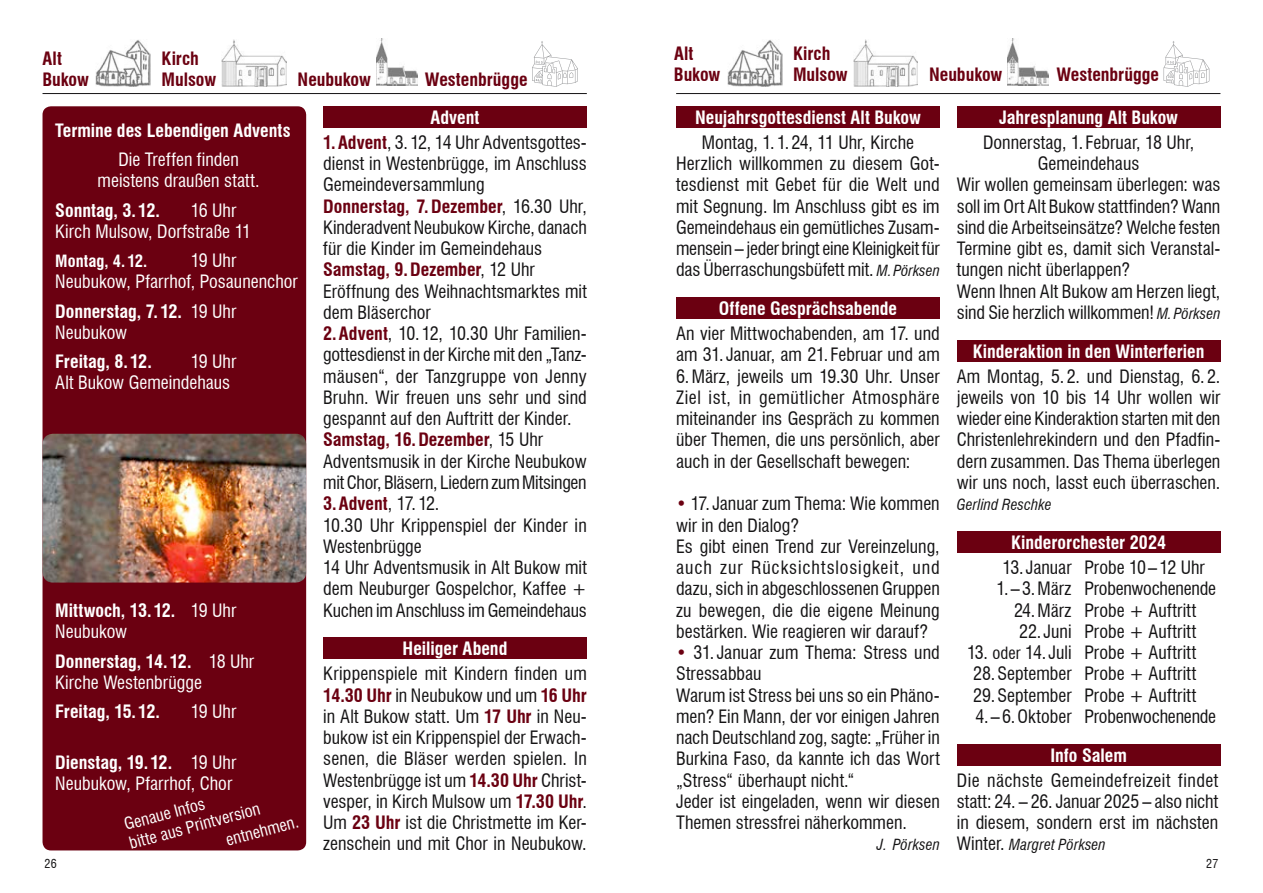
<style>
.page{position:relative;width:1263px;height:893px;background:#fff}
.page>*{position:absolute;margin:0;border:0;box-sizing:border-box;transform-origin:0 0}
.t1{font:condensed 18px/21.3px "Swiss 721 BT";color:#141314;text-align:justify}
.t2{font:700 condensed 18px/21px "Swiss 721 BT";color:#fff}
.t3{font:condensed 18px/21px "Swiss 721 BT";color:#fff}
.t4{font:700 condensed 18px "Swiss 721 BT";letter-spacing:-.005em;color:#6b0011}
.t5{font:condensed 16.5px/19.5px "Swiss 721 BT";color:#fff}
.t6{font:700 condensed 16.5px "Swiss 721 BT";letter-spacing:.005em;color:#fff}
.t7{font:italic condensed 15px "Swiss 721 BT";letter-spacing:.01em;color:#141314}
.t8{font:condensed 12px "Swiss 721 BT";color:#141314}
.s1{font-weight:400}
.s2{font-weight:700}
.s3{font-weight:700;color:#6b0011}
.s4{font-style:italic;font-size:15px}
.s5{color:#6b0011}
.s6{font-size:16.5px}
.s7{font-style:normal;font-size:18px}
</style>
<div class="page">
<hr style="left:43px;top:93px;width:544px;height:1px;background:#141314">
<hr style="left:676px;top:93px;width:544px;height:1px;background:#141314">
<img style="left:96px;top:40px;width:55px;height:46px">
<img style="left:727px;top:40px;width:55px;height:46px">
<img style="left:222px;top:39px;width:64px;height:47px">
<img style="left:853px;top:39px;width:65px;height:47px">
<img style="left:376px;top:38px;width:41px;height:47px">
<img style="left:1008px;top:38px;width:41px;height:47px">
<svg style="left:532px;top:41px;width:46px;height:46px"></svg>
<svg style="left:1163px;top:41px;width:46px;height:46px"></svg>
<div style="left:323px;top:106px;width:264px;height:22px;background:#6b0011"></div>
<div style="left:323px;top:638px;width:264px;height:21px;background:#6b0011"></div>
<div style="left:676px;top:106px;width:264px;height:22px;background:#6b0011"></div>
<div style="left:676px;top:298px;width:264px;height:21px;background:#6b0011"></div>
<div style="left:957px;top:106px;width:263px;height:22px;background:#6b0011"></div>
<div style="left:957px;top:340px;width:263px;height:21px;background:#6b0011"></div>
<div style="left:957px;top:531px;width:263px;height:22px;background:#6b0011"></div>
<div style="left:957px;top:744px;width:263px;height:21px;background:#6b0011"></div>
<div style="left:43px;top:106px;width:263px;height:744px;background:#6b0011;border-radius:9px"></div>
<img style="left:43px;top:434px;width:263px;height:149px">
<p class="t4" style="left:43px;top:47px;width:21px">Alt</p>
<p class="t4" style="left:162px;top:47px;width:39px">Kirch</p>
<p class="t4" style="left:42px;top:68px;width:48px">Bukow</p>
<p class="t4" style="left:162px;top:68px;width:56px">Mulsow</p>
<p class="t4" style="left:298px;top:68px;width:75px">Neubukow</p>
<p class="t4" style="left:425px;top:68px;width:104px">Westenbrügge</p>
<p class="t4" style="left:674px;top:43px;width:21px">Alt</p>
<p class="t4" style="left:793px;top:43px;width:39px">Kirch</p>
<p class="t4" style="left:674px;top:64px;width:48px">Bukow</p>
<p class="t4" style="left:793px;top:64px;width:56px">Mulsow</p>
<p class="t4" style="left:929px;top:64px;width:75px">Neubukow</p>
<p class="t4" style="left:1056px;top:64px;width:104px">Westenbrügge</p>
<p class="t2" style="left:55px;top:120px;width:237px">Termine des Lebendigen Advents</p>
<p class="t3" style="left:98px;top:149px;width:163px;text-align:center">Die Treffen finden meistens draußen statt.</p>
<p class="t2" style="left:55px;top:200px;width:106px">Sonntag, 3. 12.</p>
<p class="t3" style="left:55px;top:200px;width:197px;text-indent:136px">16 Uhr<br>Kirch Mulsow, Dorfstraße 11</p>
<p class="t6" style="left:55px;top:251px;width:94px">Montag, 4. 12.</p>
<p class="t3" style="left:55px;top:250px;width:244px;text-indent:135px">19 Uhr<br>Neubukow, Pfarrhof, Posaunenchor</p>
<p class="t2" style="left:55px;top:301px;width:182px">Donnerstag, 7. 12. <span class="s1">19 Uhr<br>Neubukow</span></p>
<p class="t2" style="left:55px;top:351px;width:98px">Freitag, 8.12.</p>
<p class="t3" style="left:55px;top:351px;width:182px;text-indent:135px">19 Uhr<br>Alt Bukow Gemeindehaus</p>
<p class="t2" style="left:55px;top:600px;width:182px">Mittwoch, 13. 12. <span class="s1">19 Uhr<br>Neubukow</span></p>
<p class="t3" style="left:55px;top:651px;width:200px"><span class="s2">Donnerstag, 14. 12.</span> 18 Uhr<br>Kirche Westenbrügge</p>
<p class="t2" style="left:55px;top:701px;width:106px">Freitag, 15.12.</p>
<p class="t3" style="left:191px;top:701px;width:47px">19 Uhr</p>
<p class="t3" style="left:55px;top:752px;width:182px"><span class="s2">Dienstag, 19.12.</span> 19 Uhr<br>Neubukow, Pfarrhof, Chor</p>
<p class="t5" style="left:122px;top:815px;width:136px;rotate:-15deg">Genaue Infos<br>bitte aus Printversion</p>
<p class="t5" style="left:224px;top:831px;width:76px;rotate:-15deg">entnehmen.</p>
<p class="t2" style="left:430px;top:107px;width:50px">Advent</p>
<p class="t2" style="left:695px;top:107px;width:227px">Neujahrsgottesdienst Alt Bukow</p>
<p class="t1" style="left:323px;top:132px;width:265px;text-align:left"><span class="s3">1.Advent</span>, 3. 12, 14 Uhr Adventsgottes&shy;dienst in Westenbrügge, im Anschluss<br>Gemeindeversammlung<br><span class="s3">Donnerstag, 7.Dezember</span>, 16.30 Uhr,<br>Kinderadvent Neubukow Kirche, danach für die Kinder im Gemeindehaus<br><span class="s3">Samstag, 9.Dezember</span>, 12 Uhr<br>Eröffnung des Weihnachtsmarktes mit dem Bläserchor<br><span class="s3">2.Advent</span>, 10. 12, 10.30 Uhr Familien&shy;gottesdienst in der Kirche mit den „Tanz&shy;mäusen“, der Tanzgruppe von Jenny<br>Bruhn. Wir freuen uns sehr und sind gespannt auf den Auftritt der Kinder.<br><span class="s3">Samstag, 16.Dezember</span>, 15 Uhr<br>Adventsmusik in der Kirche Neubukow mit Chor, Bläsern, Liedern zum Mitsingen<br><span class="s3">3.Advent</span>, 17. 12.<br>10.30 Uhr Krippenspiel der Kinder in<br>Westenbrügge<br>14 Uhr Adventsmusik in Alt Bukow mit dem Neuburger Gospelchor, Kaffee +<br>Kuchen im Anschluss im Gemeindehaus</p>
<p class="t1" style="left:676px;top:132px;width:265px;text-align:center">Montag, 1. 1. 24, 11 Uhr, Kirche Herzlich willkommen zu diesem Got&shy;tesdienst mit Gebet für die Welt und mit Segnung. Im Anschluss gibt es im Gemeindehaus ein gemütliches Zusam&shy;mensein – jeder bringt eine Kleinigkeit für das Überraschungsbüfett mit. <span class="s4">M.Pörksen</span></p>
<p class="t2" style="left:719px;top:298px;width:180px">Offene Gesprächsabende</p>
<p class="t1" style="left:676px;top:323px;width:265px">An vier Mittwochabenden, am 17. und am 31. Januar, am 21. Februar und am 6.März, jeweils um 19.30 Uhr. Unser Ziel ist, in gemütlicher Atmosphäre miteinander ins Gespräch zu kommen über Themen, die uns persönlich, aber auch in der Gesellschaft bewegen:</p>
<p class="t1" style="left:676px;top:493px;width:265px;text-align:left"><span class="s5">•</span> 17. Januar zum Thema: Wie kommen wir in den Dialog?<br>Es gibt einen Trend zur Vereinzelung, auch zur Rücksichtslosigkeit, und dazu, sich in abgeschlossenen Gruppen zu bewegen, die die eigene Meinung bestärken. Wie reagieren wir darauf?</p>
<p class="t1" style="left:676px;top:642px;width:265px;text-align:left"><span class="s5">•</span> 31. Januar zum Thema: Stress und<br>Stressabbau<br>Warum ist Stress bei uns so ein Phäno&shy;men? Ein Mann, der vor einigen Jahren nach Deutschland zog, sagte: „Früher in<br>Burkina Faso, da kannte ich das Wort „Stress“ überhaupt nicht.“<br>Jeder ist eingeladen, wenn wir diesen<br>Themen stressfrei näherkommen.</p>
<p class="t7" style="left:877px;top:836px;width:64px">J. Pörksen</p>
<p class="t2" style="left:403px;top:638px;width:106px">Heiliger Abend</p>
<p class="t1" style="left:323px;top:663px;width:265px">Krippenspiele mit Kindern finden um <span class="s3">14.30 Uhr</span> in Neubukow und um <span class="s3">16 Uhr </span>in Alt Bukow statt. Um <span class="s3">17 Uhr</span> in Neu&shy;bukow ist ein Krippenspiel der Erwach&shy;senen, die Bläser werden spielen. In Westenbrügge ist um <span class="s3">14.30 Uhr</span> Christ&shy;vesper, in Kirch Mulsow um <span class="s3">17.30 Uhr</span>.<br>Um <span class="s3">23 Uhr</span> ist die Christmette im Ker&shy;zenschein und mit Chor in Neubukow.</p>
<p class="t2" style="left:999px;top:107px;width:180px">Jahresplanung Alt Bukow</p>
<p class="t1" style="left:983px;top:132px;width:213px">Donnerstag, 1. Februar, 18 Uhr,</p>
<p class="t1" style="left:1038px;top:153px;width:103px">Gemeindehaus</p>
<p class="t1" style="left:957px;top:174px;width:265px">Wir wollen gemeinsam überlegen: was</p>
<p class="t1" style="left:957px;top:195px;width:265px">soll im Ort Alt Bukow stattfinden? Wann</p>
<p class="t1" style="left:957px;top:217px;width:265px">sind die Arbeitseinsätze? Welche festen</p>
<p class="t1" style="left:957px;top:238px;width:265px">Termine gibt es, damit sich Veranstal-</p>
<p class="t1" style="left:957px;top:259px;width:175px">tungen nicht überlappen?</p>
<p class="t1" style="left:957px;top:280px;width:265px">Wenn Ihnen Alt Bukow am Herzen liegt,</p>
<p class="t1" style="left:957px;top:302px;width:265px">sind Sie herzlich willkommen! <span class="s4">M.Pörksen</span></p>
<p class="t2" style="left:973px;top:341px;width:233px">Kinderaktion in den Winterferien</p>
<p class="t1" style="left:957px;top:365px;width:265px">Am Montag, 5. 2. und Dienstag, 6. 2. jeweils von 10 bis 14 Uhr wollen wir wieder eine Kinderaktion starten mit den Christenlehrekindern und den Pfadfin&shy;dern zusammen. Das Thema überlegen wir uns noch, lasst euch überraschen.</p>
<p class="t7" style="left:957px;top:496px;width:96px">Gerlind Reschke</p>
<p class="t2" style="left:1011px;top:532px;width:156px">Kinderorchester 2024</p>
<p class="t1" style="left:996px;top:557px;width:221px;text-align:center">13. Januar Probe 10 –12 Uhr<br>1.–3.März Probenwochenende<br>24.März Probe + Auftritt</p>
<p class="t1" style="left:1019px;top:621px;width:179px">22. Juni Probe + Auftritt</p>
<p class="t1" style="left:967px;top:642px;width:231px;text-align:center">13. <span class="s6">oder</span> 14. Juli Probe + Auftritt<br>28.September Probe + Auftritt<br>29.September Probe + Auftritt</p>
<p class="t1" style="left:976px;top:706px;width:242px">4. – 6.Oktober Probenwochenende</p>
<p class="t2" style="left:1050px;top:744px;width:78px">Info Salem</p>
<p class="t1" style="left:957px;top:769px;width:263px">Die nächste Gemeindefreizeit findet statt: 24. – 26. Januar 2025 – also nicht in diesem, sondern erst im nächsten</p>
<p class="t7" style="left:957px;top:836px;width:150px"><span class="s7">Winter.</span> Margret Pörksen</p>
<p class="t8" style="left:45px;top:856px;width:14px">26</p>
<p class="t8" style="left:1206px;top:856px;width:14px">27</p>
</div>
